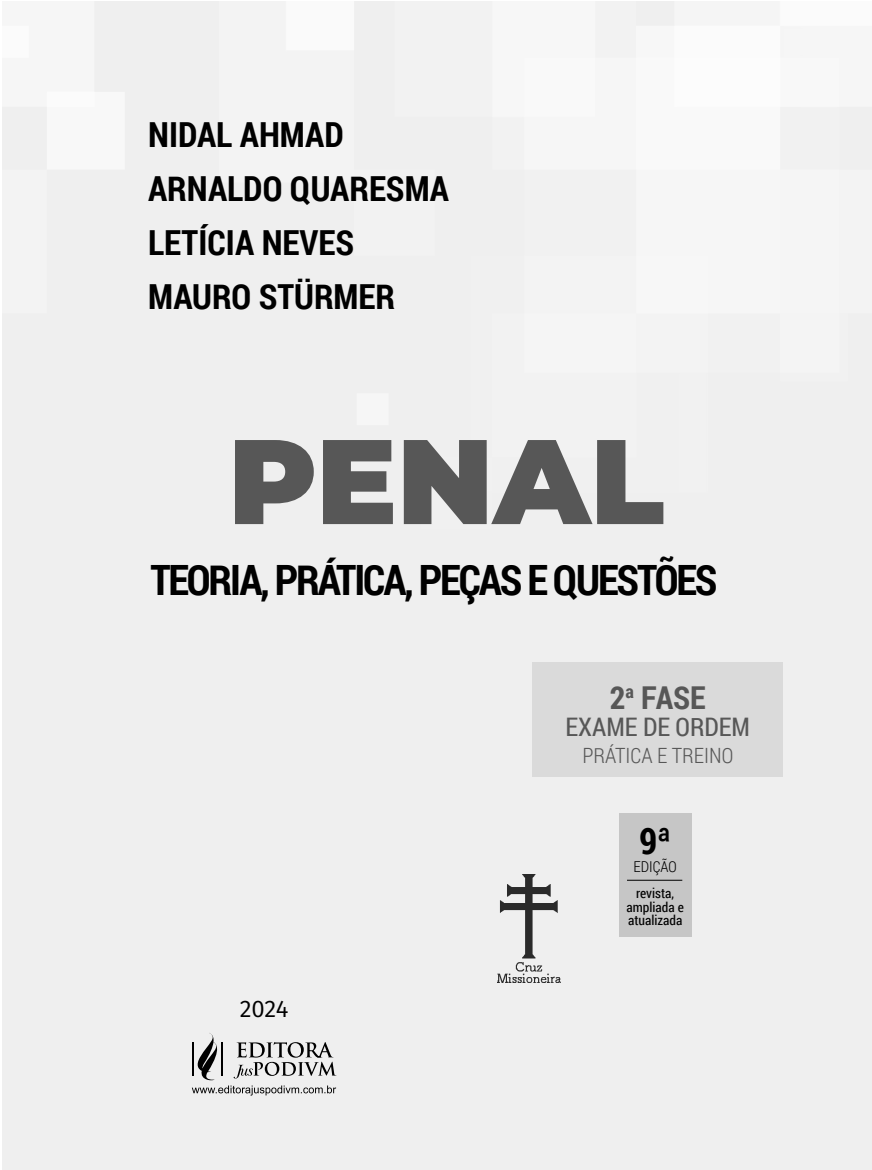
<style>
.page{position:relative;width:872px;height:1170px;background:#fff}
.page>*{position:absolute;margin:0;border:0;box-sizing:border-box;transform-origin:0 0}
.t1{font:900 120px "Montserrat";color:#575757}
.t2{font:700 41.7px "Roboto Condensed";letter-spacing:-.05em;color:#000}
.t3{font:700 36.45px "Roboto Condensed";color:#000}
.t4{font:700 34.5px "Roboto Condensed";color:#000}
.t5{font:700 31.5px "Roboto Condensed";color:#575757}
.t6{font:25.5px "Roboto Condensed";color:#575757}
._1C_-_Autor{font:24px "Fira Sans";color:#000}
.t7{font:300 21px "Roboto Condensed";color:#575757}
.t8{font:300 15px "Roboto Condensed";color:#000}
.t9{font:13.5px/13.5px "Roboto Condensed";color:#000;text-align:center}
</style>
<div class="page">
<div style="left:3px;top:1px;width:869px;height:1168px;background:#efefef"></div>
<img style="left:3px;top:1px;width:869px;height:891px">
<svg style="left:192px;top:1033px;width:144px;height:62px"></svg>
<div style="left:619px;top:813px;width:72px;height:123px;background:#c6c6c6"></div>
<hr style="left:627px;top:879px;width:55px;height:1px;background:#000">
<div style="left:532px;top:661px;width:251px;height:115px;background:#dadada"></div>
<img style="left:497px;top:874px;width:63px;height:107px">
<p class="t4" style="left:148px;top:110px;width:197px">NIDAL AHMAD</p>
<p class="t4" style="left:148px;top:164px;width:302px">ARNALDO QUARESMA</p>
<p class="t4" style="left:148px;top:218px;width:208px">LETÍCIA NEVES</p>
<p class="t4" style="left:148px;top:272px;width:248px">MAURO STÜRMER</p>
<p class="t1" style="left:228px;top:391px;width:437px">PENAL</p>
<p class="t2" style="left:150px;top:550px;width:568px">TEORIA, PRÁTICA, PEÇAS E QUESTÕES</p>
<p class="t5" style="left:610px;top:675px;width:97px">2<sup>a</sup> FASE</p>
<p class="t6" style="left:565px;top:709px;width:186px">EXAME DE ORDEM</p>
<p class="t7" style="left:582px;top:740px;width:152px">PRÁTICA E TREINO</p>
<p class="_1C_-_Autor" style="left:240px;top:990px;width:50px">2024</p>
<p class="t3" style="left:639px;top:815px;width:34px">9ª</p>
<p class="t8" style="left:633px;top:856px;width:45px">EDIÇÃO</p>
<p class="t9" style="left:626px;top:885px;width:59px">revista, ampliada e atualizada</p>
</div>
